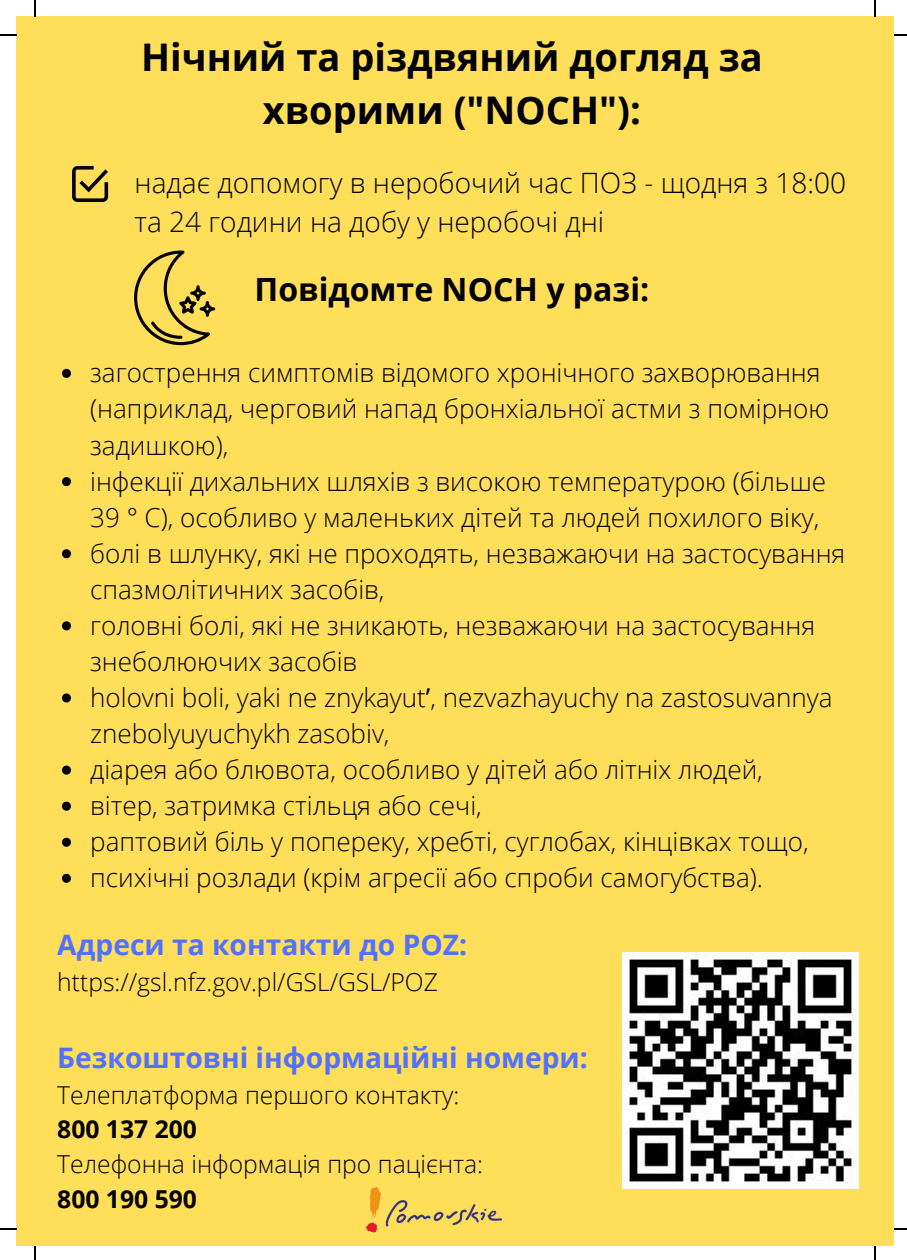
<style>
.page{position:relative;width:907px;height:1260px;background:#fff}
.page>*{position:absolute;margin:0;border:0;box-sizing:border-box;transform-origin:0 0}
.t1{font:700 38px/52.6px "Open Sans";color:#000;text-align:center}
.t2{font:700 32px "Open Sans";color:#000}
.t3{font:700 28.2px "Open Sans";color:#5271ff}
.t4{font:300 28px/39px "Open Sans";color:#000}
.t5{font:300 26px/36px "Open Sans";color:#000}
.t6{font:300 24.6px "Open Sans";color:#000}
.t7{font:700 24.6px "Open Sans";color:#000}
.s1{font-family:"Noto Sans";font-weight:400}
</style>
<div class="page">
<div style="left:17px;top:17px;width:876px;height:1228px;background:#ffde59"></div>
<svg style="left:62px;top:369px;width:9px;height:9px"></svg>
<svg style="left:62px;top:477px;width:9px;height:9px"></svg>
<svg style="left:62px;top:549px;width:9px;height:9px"></svg>
<svg style="left:62px;top:621px;width:9px;height:9px"></svg>
<svg style="left:62px;top:693px;width:9px;height:9px"></svg>
<svg style="left:62px;top:765px;width:9px;height:9px"></svg>
<svg style="left:62px;top:801px;width:9px;height:9px"></svg>
<svg style="left:62px;top:837px;width:9px;height:9px"></svg>
<svg style="left:62px;top:873px;width:9px;height:9px"></svg>
<svg style="left:134px;top:250px;width:81px;height:95px"></svg>
<svg style="left:72px;top:166px;width:36px;height:36px"></svg>
<img style="left:622px;top:952px;width:236px;height:236px">
<img style="left:366px;top:1187px;width:135px;height:45px">
<svg style="left:35px;top:0;width:1px;height:17px"></svg>
<svg style="left:0;top:35px;width:17px;height:1px"></svg>
<svg style="left:874px;top:0;width:1px;height:17px"></svg>
<svg style="left:893px;top:35px;width:14px;height:1px"></svg>
<svg style="left:35px;top:1245px;width:1px;height:14px"></svg>
<svg style="left:874px;top:1245px;width:1px;height:14px"></svg>
<p class="t1" style="left:141px;top:30px;width:623px">Нічний та різдвяний догляд за хворими ("NOCH"):</p>
<p class="t4" style="left:134px;top:162px;width:713px">надає допомогу в неробочий час ПОЗ - щодня з 18:00 та 24 години на добу у неробочі дні</p>
<p class="t2" style="left:254px;top:267px;width:396px">Повідомте NOCH у разі:</p>
<p class="t5" style="left:90px;top:354px;width:740px">загострення симптомів відомого хронічного захворювання (наприклад, черговий напад бронхіальної астми з помірною задишкою),</p>
<p class="t5" style="left:90px;top:462px;width:737px">інфекції дихальних шляхів з високою температурою (більше<br>39 ° С), особливо у маленьких дітей та людей похилого віку,</p>
<p class="t5" style="left:90px;top:534px;width:756px">болі в шлунку, які не проходять, незважаючи на застосування спазмолітичних засобів,</p>
<p class="t5" style="left:90px;top:606px;width:726px">головні болі, які не зникають, незважаючи на застосування знеболюючих засобів</p>
<p class="t5" style="left:90px;top:678px;width:743px">holovni boli, yaki ne znykayut<span class="s1">ʹ</span>, nezvazhayuchy na zastosuvannya znebolyuyuchykh zasobiv,</p>
<p class="t5" style="left:90px;top:750px;width:674px">діарея або блювота, особливо у дітей або літніх людей,</p>
<p class="t5" style="left:90px;top:787px;width:393px">вітер, затримка стільця або сечі,</p>
<p class="t5" style="left:90px;top:823px;width:720px">раптовий біль у попереку, хребті, суглобах, кінцівках тощо,</p>
<p class="t5" style="left:90px;top:859px;width:674px">психічні розлади (крім агресії або спроби самогубства).</p>
<p class="t3" style="left:57px;top:924px;width:411px">Адреси та контакти до POZ:</p>
<p class="t6" style="left:57px;top:964px;width:382px">https://gsl.nfz.gov.pl/GSL/GSL/POZ</p>
<p class="t3" style="left:57px;top:1037px;width:532px">Безкоштовні інформаційні номери:</p>
<p class="t6" style="left:57px;top:1077px;width:403px">Телеплатформа першого контакту:</p>
<p class="t7" style="left:57px;top:1111px;width:141px">800 137 200</p>
<p class="t6" style="left:57px;top:1146px;width:427px">Телефонна інформація про пацієнта:</p>
<p class="t7" style="left:57px;top:1180px;width:141px">800 190 590</p>
</div>
